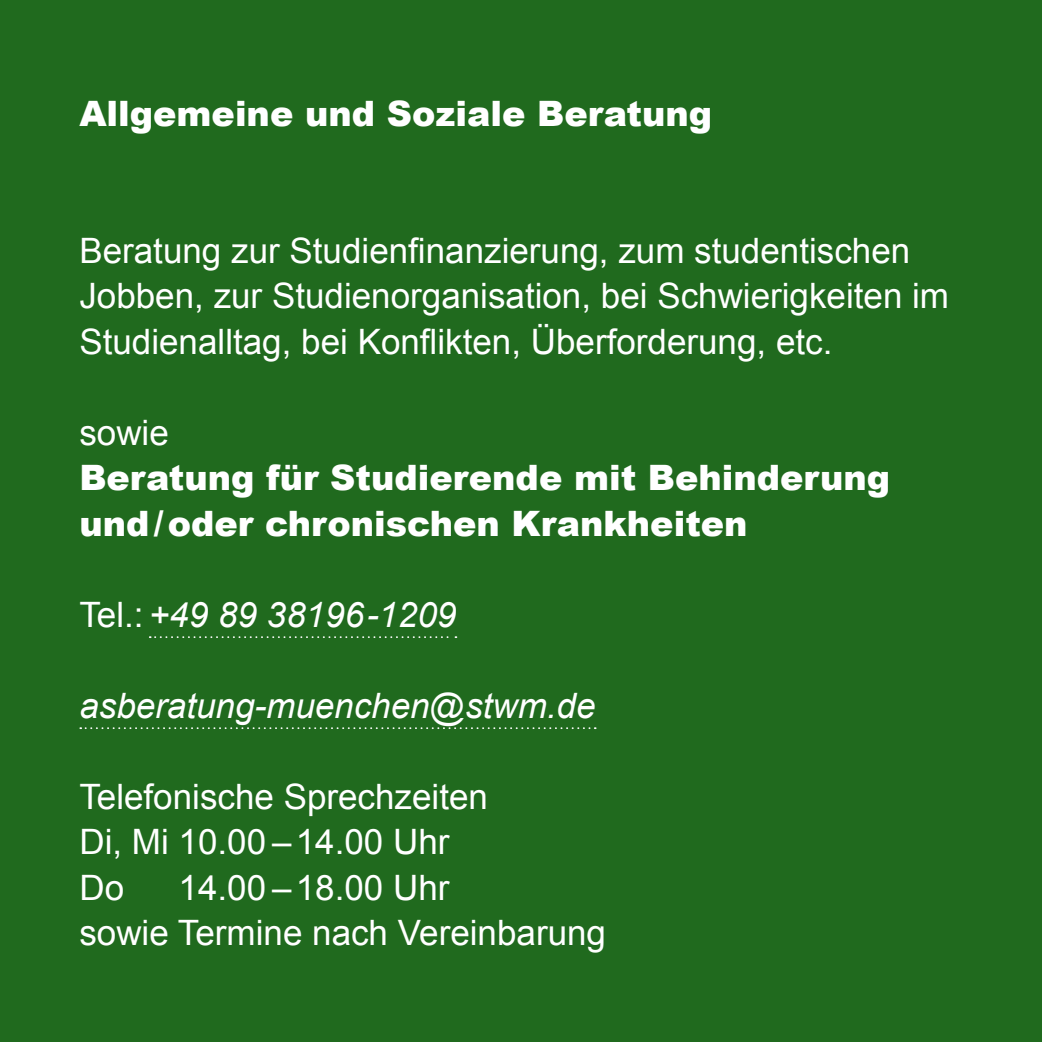
<style>
.page{position:relative;width:1042px;height:1042px;background:#206a1e}
.page>*{position:absolute;margin:0;border:0;box-sizing:border-box;transform-origin:0 0}
.t1{font:35px/45.5px "Arial";color:#fff}
.t2{font:900 35px/45.5px "Arial";color:#fff}
.t3{font:italic 35px "Arial";color:#fff}
.s1{font-style:normal}
</style>
<div class="page">
<svg style="left:150px;top:636px;width:306px;height:2px"></svg>
<svg style="left:80px;top:727px;width:516px;height:2px"></svg>
<p class="t2" style="left:79px;top:90px;width:634px">Allgemeine und Soziale Beratung</p>
<p class="t1" style="left:79px;top:228px;width:871px">Beratung zur Studienfinanzierung, zum studentischen<br>Jobben, zur Studienorganisation, bei Schwierigkeiten im<br>Studienalltag, bei Konflikten, Überforderung, etc.</p>
<p class="t1" style="left:79px;top:410px;width:91px">sowie</p>
<p class="t2" style="left:79px;top:454px;width:812px">Beratung für Studierende mit Behinderung und/oder chronischen Krankheiten</p>
<p class="t3" style="left:79px;top:592px;width:378px"><span class="s1">Tel.:</span> +49 89 38196-1209</p>
<p class="t3" style="left:79px;top:683px;width:518px">asberatung-muenchen@stwm.de</p>
<p class="t1" style="left:79px;top:774px;width:410px">Telefonische Sprechzeiten<br>Di, Mi 10.00 –14.00 Uhr<br>Do</p>
<p class="t1" style="left:79px;top:865px;width:528px;text-indent:99px">14.00 –18.00 Uhr<br>sowie Termine nach Vereinbarung</p>
</div>
